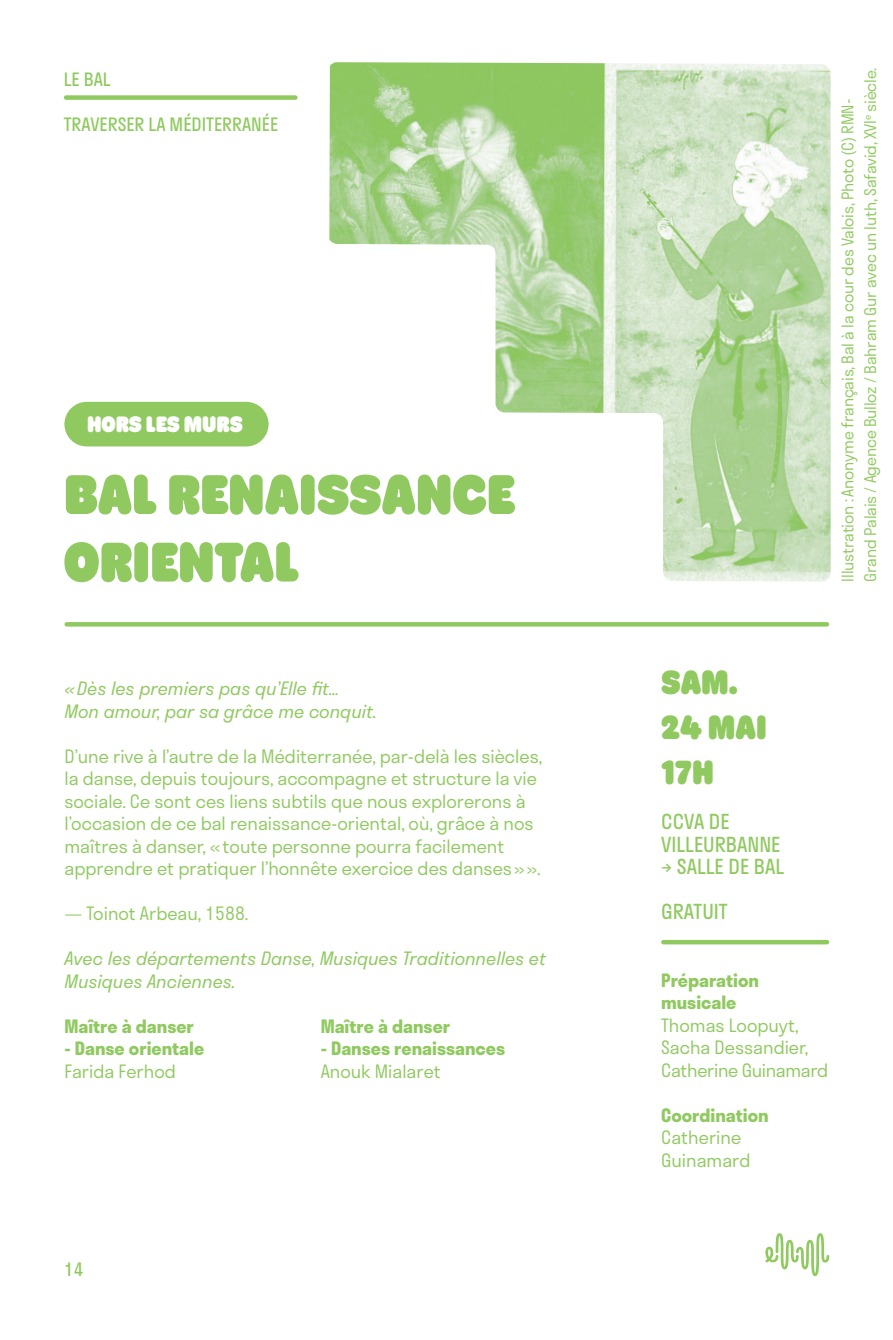
<style>
.page{position:relative;width:893px;height:1340px;background:#fff}
.page>*{position:absolute;margin:0;border:0;box-sizing:border-box;transform-origin:0 0}
.vert-titre_spectacle{font:900 56.25px/67.5px "Hoss Round X Narrow";letter-spacing:-.01em;color:#8fc95f}
.vert-dates{font:900 33.75px/45px "Hoss Round X Narrow";letter-spacing:-.01em;color:#8fc95f}
.t1{font:900 22.5px "Hoss Round X Narrow";color:#fff}
.vert-lieu{font:20.25px/22.5px "Stratos";color:#8fc95f}
.vert-labeur{font:300 18px/22.5px "Stratos";color:#8fc95f}
.vert-labeur-2{font:italic 300 18px/22.5px "Stratos";color:#8fc95f}
.vert-labeur-3{font:700 18px/22.5px "Stratos";color:#8fc95f}
.vert-catégorie_haut_gauche{font:18px "Stratos";color:#8fc95f}
.crédits{font:300 15.75px/22.5px "Stratos";letter-spacing:-.01em;color:#8fc95f}
.s1{font-weight:300}
.s2{font-weight:700}
</style>
<div class="page">
<svg style="left:765px;top:1233px;width:64px;height:43px"></svg>
<div style="left:66px;top:95px;width:229px;height:5px;background:#8fc95f"></div>
<hr style="left:67px;top:622px;width:760px;height:4px;background:#8fc95f">
<img style="left:329px;top:62px;width:502px;height:519px">
<div style="left:663px;top:939px;width:164px;height:5px;background:#8fc95f"></div>
<div style="left:64px;top:402px;width:205px;height:44px;background:#8fc95f;border-radius:22px"></div>
<p class="vert-catégorie_haut_gauche" style="left:64px;top:65px;width:49px">LE BAL</p>
<p class="vert-catégorie_haut_gauche" style="left:64px;top:110px;width:216px">TRAVERSER LA MÉDITERRANÉE</p>
<p class="t1" style="left:87px;top:411px;width:157px">HORS LES MURS</p>
<p class="vert-titre_spectacle" style="left:64px;top:462px;width:453px">BAL RENAISSANCE<br>ORIENTAL</p>
<p class="vert-labeur-2" style="left:64px;top:676px;width:314px">«Dès les premiers pas qu’Elle fit…<br>Mon amour, par sa grâce me conquit.</p>
<p class="vert-labeur" style="left:64px;top:744px;width:479px">D’une rive à l’autre de la Méditerranée, par-delà les siècles, la danse, depuis toujours, accompagne et structure la vie sociale. Ce sont ces liens subtils que nous explorerons à l’occasion de ce bal renaissance-oriental, où, grâce à nos maîtres à danser, «toute personne pourra facilement apprendre et pratiquer l’honnête exercice des danses»».</p>
<p class="vert-labeur" style="left:64px;top:901px;width:185px">— Toinot Arbeau, 1588.</p>
<p class="vert-labeur-2" style="left:64px;top:946px;width:483px">Avec les départements Danse, Musiques Traditionnelles et<br>Musiques Anciennes.</p>
<p class="vert-labeur-3" style="left:64px;top:1014px;width:131px">Maître à danser</p>
<p class="vert-labeur-3" style="left:64px;top:1036px;width:141px">- Danse orientale<br><span class="s1">Farida Ferhod</span></p>
<p class="vert-labeur-3" style="left:321px;top:1014px;width:131px">Maître à danser</p>
<p class="vert-labeur-3" style="left:321px;top:1036px;width:186px">- Danses renaissances<br><span class="s1">Anouk Mialaret</span></p>
<p class="vert-catégorie_haut_gauche" style="left:64px;top:1255px;width:21px">14</p>
<p class="crédits" style="left:836px;top:581px;width:515px;rotate:-90deg">Illustration : Anonyme français, Bal à la cour des Valois, Photo (C) RMN-<br>Grand Palais / Agence Bulloz / Bahram Gur avec un luth, Safavid, XVI<sup>e</sup> siècle.</p>
<p class="vert-dates" style="left:661px;top:661px;width:107px">SAM.<br>24 MAI</p>
<p class="vert-dates" style="left:661px;top:751px;width:54px">17H</p>
<p class="vert-lieu" style="left:661px;top:809px;width:121px">CCVA DE<br>VILLEURBANNE</p>
<p class="vert-lieu" style="left:661px;top:854px;width:125px">→ SALLE DE BAL</p>
<p class="vert-lieu" style="left:661px;top:899px;width:68px">GRATUIT</p>
<p class="vert-labeur" style="left:661px;top:968px;width:169px"><span class="s2">Préparation musicale<br></span>Thomas Loopuyt,<br>Sacha Dessandier,<br>Catherine Guinamard</p>
<p class="vert-labeur" style="left:661px;top:1103px;width:109px"><span class="s2">Coordination<br></span>Catherine<br>Guinamard</p>
</div>
